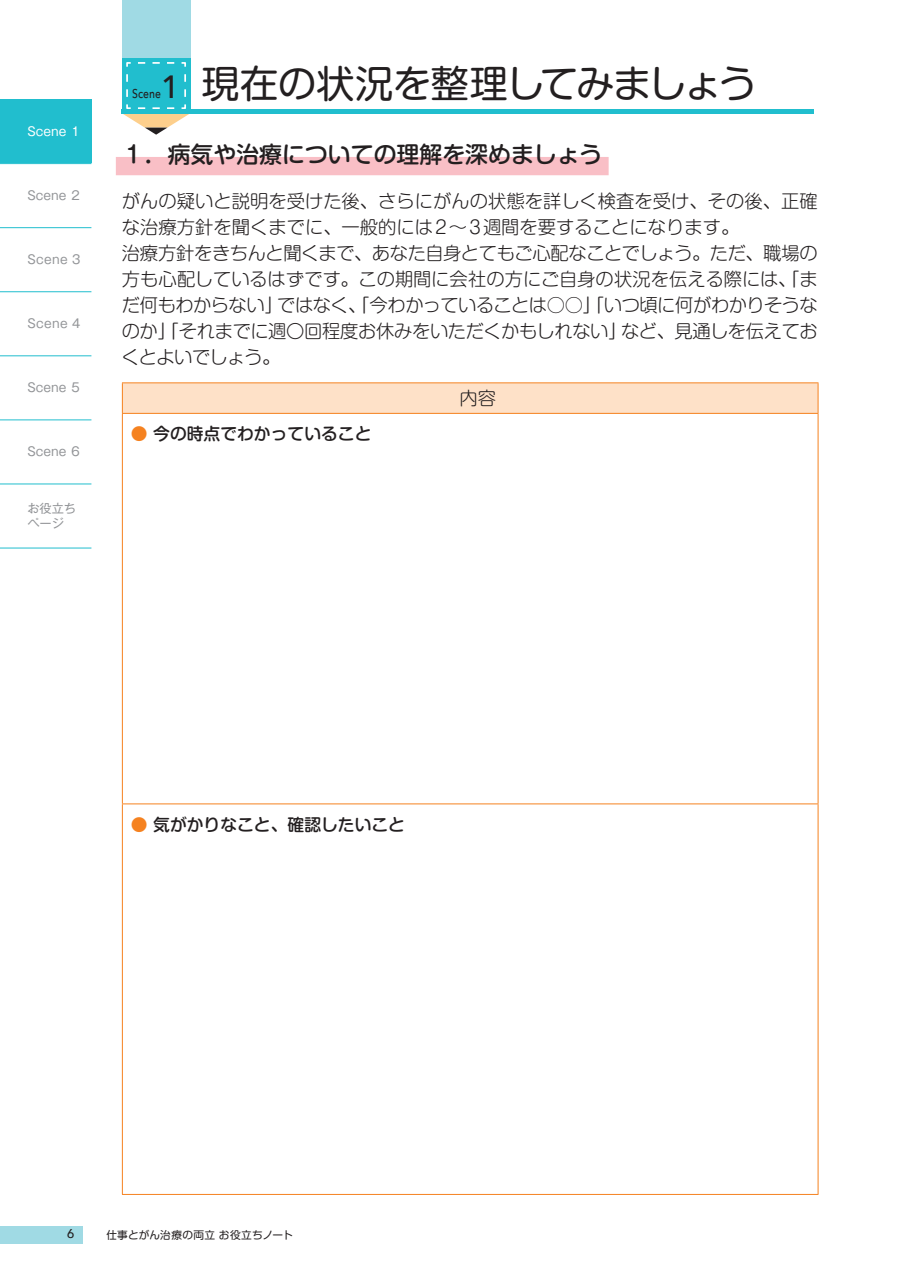
<style>
.page{position:relative;width:903px;height:1275px;background:#fff}
.page>*{position:absolute;margin:0;border:0;box-sizing:border-box;transform-origin:0 0}
.t1{font:38.15px "Shin M Go Pro";letter-spacing:-.03em;color:#231f20}
.t2{font:500 32.02px "Avenir Next";color:#231f20}
.t3{font:500 22.93px "Shin M Go Pro";color:#231f20}
.t4{font:300 18.38px/25.9px "Shin M Go Pro";letter-spacing:-.015em;color:#231f20}
.t5{font:500 16.8px "Shin M Go Pro";color:#231f20}
.t6{font:500 12.78px "Avenir Next";color:#231f20;scale:.8 1}
.t7{font:500 12.78px "Avenir";color:#231f20}
.t8{font:12.25px/15.2px "Gothic MB101 Pro";color:#939598}
.t9{font:12.25px "Gothic MB101 Pro";color:#fff}
.t10{font:10.67px "Shin M Go Pro";letter-spacing:.025em;color:#231f20}
.s1{color:#f58220}
</style>
<div class="page">
<div style="left:122px;top:0;width:68px;height:113px;background:#a0dae4"></div>
<div style="left:122px;top:58px;width:68px;height:55px;background:#21bece"></div>
<svg style="left:122px;top:62px;width:68px;height:73px"></svg>
<hr style="left:122px;top:109px;width:692px;height:4px;background:#21bece">
<div style="left:116px;top:157px;width:493px;height:18px;background:#f9bfc6"></div>
<div style="left:122px;top:383px;width:696px;height:30px;background:#fee1c8"></div>
<hr style="left:122px;top:413px;width:696px;height:1px;background:#f58220">
<hr style="left:122px;top:803px;width:696px;height:1px;background:#f58220">
<hr style="left:122px;top:382px;width:696px;height:1px;background:#f58220">
<hr style="left:122px;top:383px;width:1px;height:30px;background:#f58220">
<hr style="left:818px;top:383px;width:1px;height:30px;background:#f58220">
<hr style="left:122px;top:414px;width:1px;height:389px;background:#f58220">
<hr style="left:818px;top:414px;width:1px;height:389px;background:#f58220">
<hr style="left:122px;top:804px;width:1px;height:390px;background:#f58220">
<hr style="left:818px;top:804px;width:1px;height:390px;background:#f58220">
<hr style="left:122px;top:1194px;width:696px;height:1px;background:#f58220">
<div style="left:0;top:99px;width:91px;height:64px;background:#21bece"></div>
<div style="left:0;top:1226px;width:83px;height:17px;background:#a0dae4"></div>
<hr style="left:0;top:163px;width:91px;height:1px;background:#21bece">
<hr style="left:0;top:227px;width:91px;height:1px;background:#21bece">
<hr style="left:0;top:291px;width:91px;height:1px;background:#21bece">
<hr style="left:0;top:355px;width:91px;height:1px;background:#21bece">
<hr style="left:0;top:419px;width:91px;height:1px;background:#21bece">
<hr style="left:0;top:483px;width:91px;height:1px;background:#21bece">
<hr style="left:0;top:548px;width:91px;height:1px;background:#21bece">
<p class="t9" style="left:27px;top:121px;width:56px">Scene １</p>
<p class="t8" style="left:27px;top:186px;width:56px">Scene ２</p>
<p class="t8" style="left:27px;top:250px;width:57px">Scene ３</p>
<p class="t8" style="left:27px;top:314px;width:57px">Scene ４</p>
<p class="t8" style="left:27px;top:378px;width:56px">Scene ５</p>
<p class="t8" style="left:27px;top:442px;width:56px">Scene ６</p>
<p class="t8" style="left:27px;top:499px;width:50px">お役立ちページ</p>
<h2 class="t2" style="left:161px;top:60px;width:21px">1</h2>
<p class="t6" style="left:132px;top:83px;width:37px">Scene</p>
<h1 class="t1" style="left:202px;top:53px;width:557px">現在の状況を整理してみましょう</h1>
<p class="t3" style="left:122px;top:136px;width:482px">１．病気や治療についての理解を深めましょう</p>
<p class="t4" style="left:122px;top:186px;width:697px">がんの疑いと説明を受けた後、さらにがんの状態を詳しく検査を受け、その後、正確</p>
<p class="t4" style="left:122px;top:212px;width:619px">な治療方針を聞くまでに、一般的には2〜3週間を要することになります。</p>
<p class="t4" style="left:122px;top:238px;width:697px">治療方針をきちんと聞くまで、あなた自身とてもご心配なことでしょう。ただ、職場の</p>
<p class="t4" style="left:122px;top:264px;width:698px">方も心配しているはずです。この期間に会社の方にご自身の状況を伝える際には、「ま</p>
<p class="t4" style="left:277px;top:290px;width:542px">ではなく、「今わかっていることは○○」「いつ頃に何がわかりそうな</p>
<p class="t4" style="left:122px;top:290px;width:162px">だ何もわからない」</p>
<p class="t4" style="left:122px;top:316px;width:506px">のか」「それまでに週〇回程度お休みをいただくかもしれない」くとよいでしょう。</p>
<p class="t4" style="left:459px;top:383px;width:38px">内容</p>
<p class="t5" style="left:131px;top:420px;width:242px"><span class="s1">●</span> 今の時点でわかっていること</p>
<p class="t4" style="left:621px;top:316px;width:198px">など、見通しを伝えてお</p>
<p class="t5" style="left:131px;top:811px;width:276px"><span class="s1">●</span> 気がかりなこと、確認したいこと</p>
<p class="t7" style="left:67px;top:1223px;width:9px">6</p>
<p class="t10" style="left:106px;top:1226px;width:188px">仕事とがん治療の両立お役立ちノート</p>
</div>
